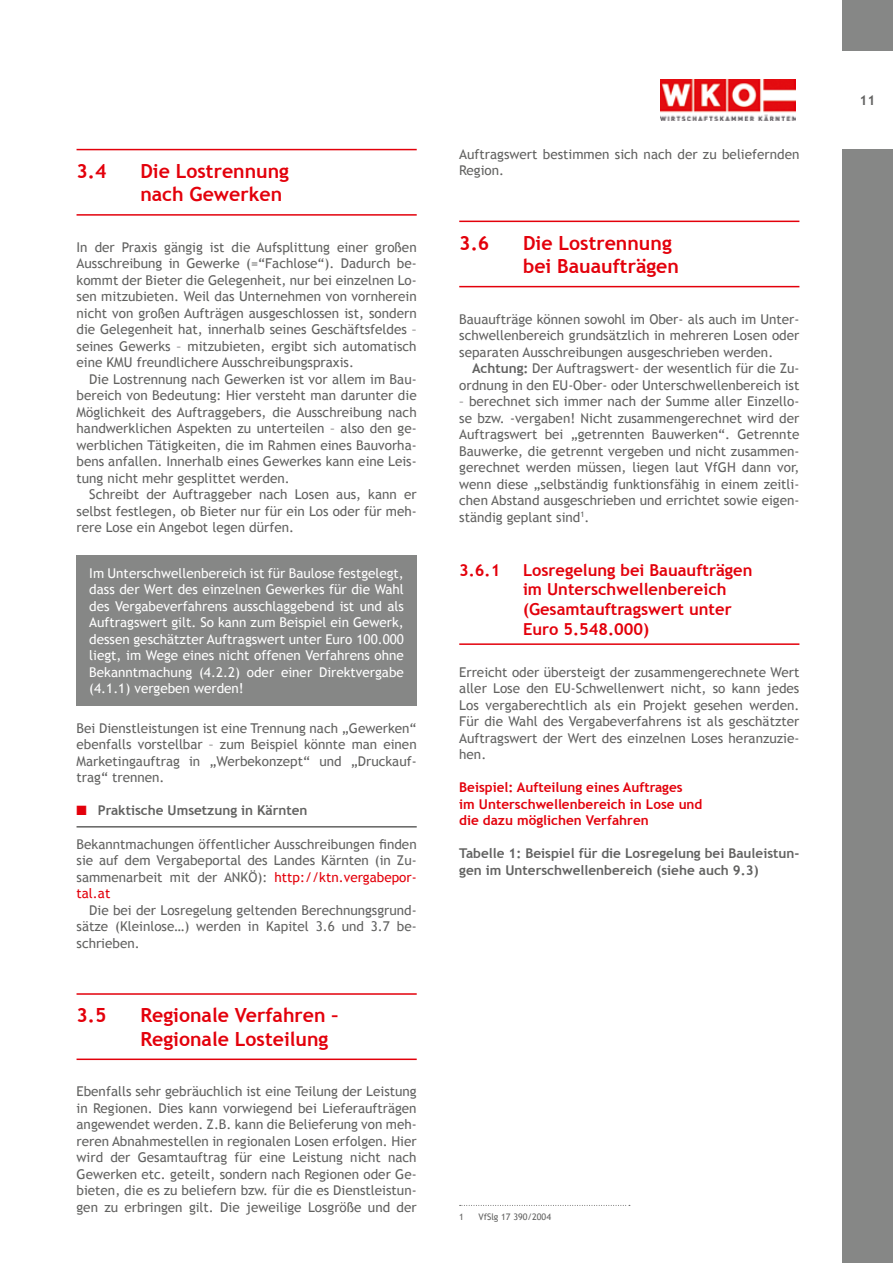
<style>
.page{position:relative;width:893px;height:1263px;background:#fff}
.page>*{position:absolute;margin:0;border:0;box-sizing:border-box;transform-origin:0 0}
.t1{font:700 19.5px/23.4px "Trebuchet MS";color:#e3000b}
.t2{font:700 16.5px/19.8px "Trebuchet MS";color:#e3000b}
.t3{font:13.5px/16.5px "Trebuchet MS";color:#626261;text-align:justify}
.t4{font:13.5px/16.5px "Trebuchet MS";color:#fff;text-align:justify}
.t5{font:700 13.5px/16.5px "Trebuchet MS";color:#626261}
.t6{font:700 13.5px/16.5px "Trebuchet MS";color:#e3000b}
.t7{font:9px "Trebuchet MS";color:#626261}
.s1{color:#e3000b}
.s2{font-weight:700}
</style>
<div class="page">
<div style="left:842px;top:149px;width:51px;height:1114px;background:#868786"></div>
<div style="left:842px;top:0;width:51px;height:51px;background:#868786"></div>
<img style="left:661px;top:79px;width:134px;height:42px">
<hr style="left:77px;top:149px;width:340px;height:1px;background:#e3000b">
<hr style="left:77px;top:214px;width:340px;height:2px;background:#e3000b">
<hr style="left:77px;top:826px;width:340px;height:1px;background:#626261">
<hr style="left:77px;top:993px;width:340px;height:2px;background:#e3000b">
<hr style="left:77px;top:1058px;width:340px;height:2px;background:#e3000b">
<div style="left:77px;top:555px;width:340px;height:151px;background:#868786"></div>
<hr style="left:459px;top:221px;width:340px;height:1px;background:#e3000b">
<hr style="left:459px;top:286px;width:340px;height:1px;background:#e3000b">
<hr style="left:459px;top:643px;width:340px;height:2px;background:#e3000b">
<svg style="left:460px;top:1205px;width:170px;height:1px"></svg>
<h1 class="t1" style="left:77px;top:159px;width:32px">3.4</h1>
<h1 class="t1" style="left:140px;top:159px;width:150px">Die Lostrennung nach Gewerken</h1>
<p class="t3" style="left:77px;top:239px;width:342px">In der Praxis gängig ist die Aufsplittung einer großen Ausschreibung in Gewerke (=“Fachlose“). Dadurch be&shy;kommt der Bieter die Gelegenheit, nur bei einzelnen Lo&shy;sen mitzubieten. Weil das Unternehmen von vornherein nicht von großen Aufträgen ausgeschlossen ist, sondern die Gelegenheit hat, innerhalb seines Geschäftsfeldes – seines Gewerks – mitzubieten, ergibt sich automatisch eine KMU freundlichere Ausschreibungspraxis.</p>
<p class="t3" style="left:77px;top:371px;width:342px;text-indent:13px">Die Lostrennung nach Gewerken ist vor allem im Bau&shy;bereich von Bedeutung: Hier versteht man darunter die Möglichkeit des Auftraggebers, die Ausschreibung nach handwerklichen Aspekten zu unterteilen – also den ge&shy;werblichen Tätigkeiten, die im Rahmen eines Bauvorha&shy;bens anfallen. Innerhalb eines Gewerkes kann eine Leis&shy;tung nicht mehr gesplittet werden.</p>
<p class="t3" style="left:77px;top:486px;width:342px;text-indent:13px">Schreibt der Auftraggeber nach Losen aus, kann er selbst festlegen, ob Bieter nur für ein Los oder für meh&shy;rere Lose ein Angebot legen dürfen.</p>
<p class="t4" style="left:89px;top:565px;width:316px">Im Unterschwellenbereich ist für Baulose festgelegt, dass der Wert des einzelnen Gewerkes für die Wahl des Vergabeverfahrens ausschlaggebend ist und als Auftragswert gilt. So kann zum Beispiel ein Gewerk, dessen geschätzter Auftragswert unter Euro 100.000 liegt, im Wege eines nicht offenen Verfahrens ohne Bekanntmachung (4.2.2) oder einer Direktvergabe (4.1.1) vergeben werden!</p>
<p class="t3" style="left:77px;top:720px;width:342px">Bei Dienstleistungen ist eine Trennung nach „Gewerken“ ebenfalls vorstellbar – zum Beispiel könnte man einen Marketingauftrag in „Werbekonzept“ und „Druckauf&shy;trag“ trennen.</p>
<p class="t5" style="left:77px;top:802px;width:233px"><span class="s1">■</span> Praktische Umsetzung in Kärnten</p>
<p class="t3" style="left:77px;top:836px;width:342px">Bekanntmachungen öffentlicher Ausschreibungen finden sie auf dem Vergabeportal des Landes Kärnten (in Zu&shy;sammenarbeit mit der ANKÖ): <span class="s1">http://ktn.vergabepor&shy;tal.at</span></p>
<p class="t3" style="left:77px;top:902px;width:342px;text-indent:13px">Die bei der Losregelung geltenden Berechnungsgrund&shy;sätze (Kleinlose…) werden in Kapitel 3.6 und 3.7 be&shy;schrieben.</p>
<h1 class="t1" style="left:77px;top:1004px;width:32px">3.5</h1>
<h1 class="t1" style="left:140px;top:1004px;width:200px">Regionale Verfahren –<br>Regionale Losteilung</h1>
<p class="t3" style="left:77px;top:1083px;width:342px">Ebenfalls sehr gebräuchlich ist eine Teilung der Leistung in Regionen. Dies kann vorwiegend bei Lieferaufträgen angewendet werden. Z.B. kann die Belieferung von meh&shy;reren Abnahmestellen in regionalen Losen erfolgen. Hier wird der Gesamtauftrag für eine Leistung nicht nach Gewerken etc. geteilt, sondern nach Regionen oder Ge&shy;bieten, die es zu beliefern bzw. für die es Dienstleistun&shy;gen zu erbringen gilt. Die jeweilige Losgröße und der</p>
<p class="t3" style="left:459px;top:146px;width:342px">Auftragswert bestimmen sich nach der zu beliefernden<br>Region.</p>
<h1 class="t1" style="left:459px;top:231px;width:32px">3.6</h1>
<h1 class="t1" style="left:523px;top:231px;width:157px">Die Lostrennung bei Bauaufträgen</h1>
<p class="t3" style="left:459px;top:311px;width:342px">Bauaufträge können sowohl im Ober- als auch im Unter&shy;schwellenbereich grundsätzlich in mehreren Losen oder separaten Ausschreibungen ausgeschrieben werden.</p>
<p class="t3" style="left:459px;top:360px;width:342px;text-align:right"><span class="s2">Achtung:</span> Der Auftragswert- der wesentlich für die Zu&shy;ordnung in den EU-Ober- oder Unterschwellenbereich ist</p>
<p class="t3" style="left:459px;top:393px;width:342px">– berechnet sich immer nach der Summe aller Einzello&shy;se bzw. -vergaben! Nicht zusammengerechnet wird der Auftragswert bei „getrennten Bauwerken“. Getrennte Bauwerke, die getrennt vergeben und nicht zusammen&shy;gerechnet werden müssen, liegen laut VfGH dann vor, wenn diese „selbständig funktionsfähig in einem zeitli&shy;chen Abstand ausgeschrieben und errichtet sowie eigen&shy;ständig geplant sind<sup>1</sup>.</p>
<p class="t2" style="left:459px;top:560px;width:43px">3.6.1</p>
<p class="t2" style="left:523px;top:560px;width:231px">Losregelung bei Bauaufträgen im Unterschwellenbereich (Gesamtauftragswert unter<br>Euro 5.548.000)</p>
<p class="t3" style="left:459px;top:664px;width:342px">Erreicht oder übersteigt der zusammengerechnete Wert aller Lose den EU-Schwellenwert nicht, so kann jedes Los vergaberechtlich als ein Projekt gesehen werden.<br>Für die Wahl des Vergabeverfahrens ist als geschätzter Auftragswert der Wert des einzelnen Loses heranzuzie&shy;hen.</p>
<p class="t6" style="left:459px;top:779px;width:245px">Beispiel: Aufteilung eines Auftrages<br>im Unterschwellenbereich in Lose und die dazu möglichen Verfahren</p>
<p class="t5" style="left:459px;top:845px;width:342px">Tabelle 1: Beispiel für die Losregelung bei Bauleistun&shy;gen im Unterschwellenbereich (siehe auch 9.3)</p>
<p class="t7" style="left:459px;top:1212px;width:6px">1</p>
<p class="t7" style="left:478px;top:1212px;width:74px">VfSlg 17 390/2004</p>
<p class="t5" style="left:859px;top:92px;width:17px">11</p>
</div>
